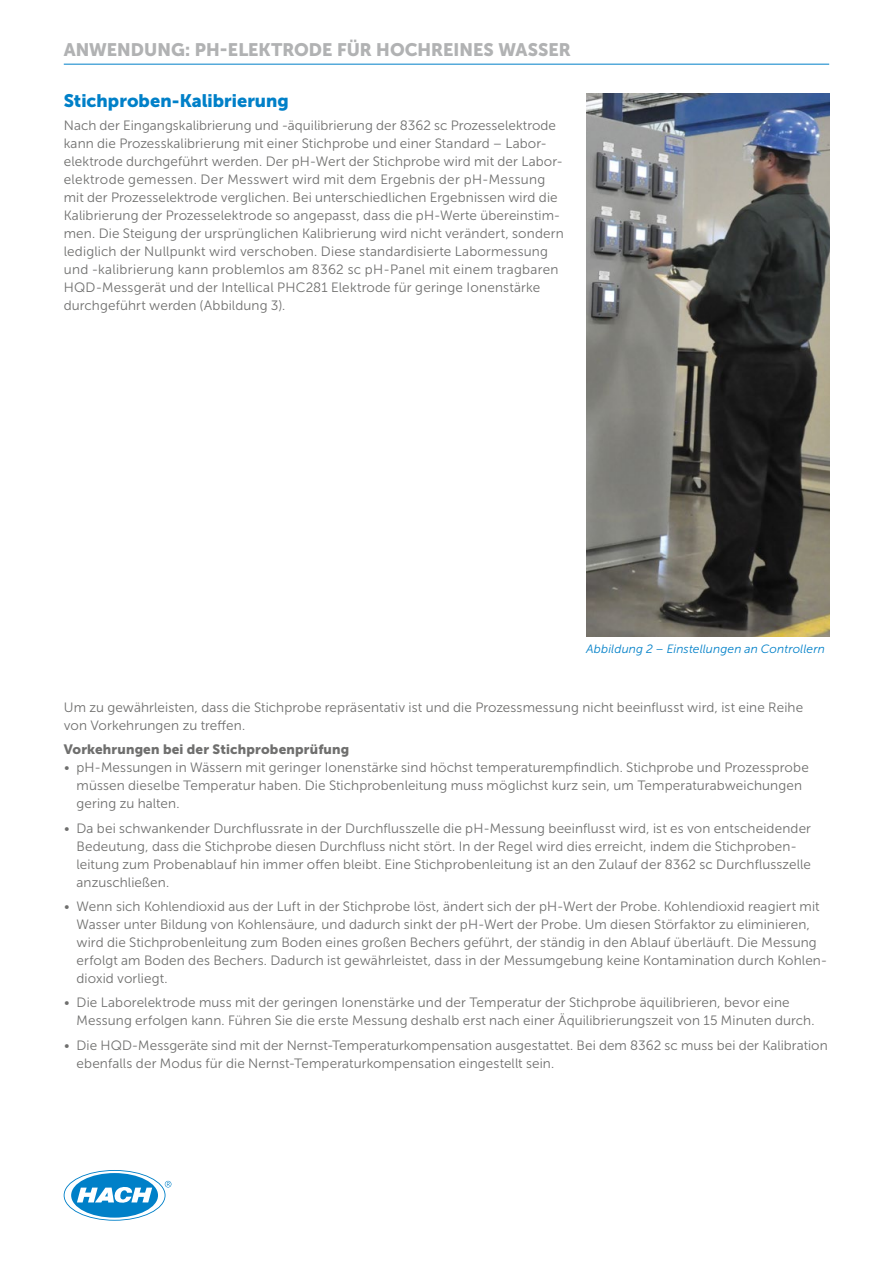
<style>
.page{position:relative;width:893px;height:1263px;background:#fff}
.page>*{position:absolute;margin:0;border:0;box-sizing:border-box;transform-origin:0 0}
.t1{font:18px "Museo Sans Cyrl 900";color:#b1b2b3}
.t2{font:18px "Museo Sans Cyrl 900";color:#0080c8}
.t3{font:13.5px/18px "Museo Sans Cyrl 300";letter-spacing:.01em;color:#6f6f6e}
.t4{font:13.5px "Museo Sans Cyrl 900";letter-spacing:.015em;color:#6f6f6e}
.t5{font:italic 12px "Museo Sans Cyrl 300";letter-spacing:.015em;color:#0080c8}
</style>
<div class="page">
<hr style="left:64px;top:64px;width:765px;height:1px;background:#0080c8">
<img style="left:586px;top:94px;width:243px;height:543px">
<svg style="left:65px;top:1171px;width:106px;height:49px"></svg>
<h1 class="t1" style="left:64px;top:39px;width:508px">ANWENDUNG: PH-ELEKTRODE FÜR HOCHREINES WASSER</h1>
<h1 class="t2" style="left:64px;top:91px;width:226px">Stichproben-Kalibrierung</h1>
<p class="t3" style="left:64px;top:116px;width:501px">Nach der Eingangskalibrierung und -äquilibrierung der 8362 sc Prozesselektrode kann die Prozesskalibrierung mit einer Stichprobe und einer Standard – Labor&shy;elektrode durchgeführt werden. Der pH-Wert der Stichprobe wird mit der Labor&shy;elektrode gemessen. Der Messwert wird mit dem Ergebnis der pH-Messung mit der Prozesselektrode verglichen. Bei unterschiedlichen Ergebnissen wird die Kalibrierung der Prozesselektrode so angepasst, dass die pH-Werte übereinstim&shy;men. Die Steigung der ursprünglichen Kalibrierung wird nicht verändert, sondern lediglich der Nullpunkt wird verschoben. Diese standardisierte Labormessung und -kalibrierung kann problemlos am 8362 sc pH-Panel mit einem tragbaren HQD-Messgerät und der Intellical PHC281 Elektrode für geringe Ionenstärke durchgeführt werden (Abbildung 3).</p>
<p class="t5" style="left:586px;top:643px;width:240px">Abbildung 2 – Einstellungen an Controllern</p>
<p class="t3" style="left:64px;top:698px;width:741px">Um zu gewährleisten, dass die Stichprobe repräsentativ ist und die Prozessmessung nicht beeinflusst wird, ist eine Reihe von Vorkehrungen zu treffen.</p>
<p class="t4" style="left:64px;top:742px;width:287px">Vorkehrungen bei der Stichprobenprüfung</p>
<p class="t3" style="left:77px;top:759px;width:734px;text-indent:-13px">• pH-Messungen in Wässern mit geringer Ionenstärke sind höchst temperaturempfindlich. Stichprobe und Prozessprobe müssen dieselbe Temperatur haben. Die Stichprobenleitung muss möglichst kurz sein, um Temperaturabweichungen gering zu halten.</p>
<p class="t3" style="left:77px;top:819px;width:736px;text-indent:-13px">• Da bei schwankender Durchflussrate in der Durchflusszelle die pH-Messung beeinflusst wird, ist es von entscheidender Bedeutung, dass die Stichprobe diesen Durchfluss nicht stört. In der Regel wird dies erreicht, indem die Stichproben&shy;leitung zum Probenablauf hin immer offen bleibt. Eine Stichprobenleitung ist an den Zulauf der 8362 sc Durchflusszelle anzuschließen.</p>
<p class="t3" style="left:77px;top:897px;width:752px;text-indent:-13px">• Wenn sich Kohlendioxid aus der Luft in der Stichprobe löst, ändert sich der pH-Wert der Probe. Kohlendioxid reagiert mit Wasser unter Bildung von Kohlensäure, und dadurch sinkt der pH-Wert der Probe. Um diesen Störfaktor zu eliminieren, wird die Stichprobenleitung zum Boden eines großen Bechers geführt, der ständig in den Ablauf überläuft. Die Messung erfolgt am Boden des Bechers. Dadurch ist gewährleistet, dass in der Messumgebung keine Kontamination durch Kohlen&shy;dioxid vorliegt.</p>
<p class="t3" style="left:77px;top:994px;width:740px;text-indent:-13px">• Die Laborelektrode muss mit der geringen Ionenstärke und der Temperatur der Stichprobe äquilibrieren, bevor eine<br>Messung erfolgen kann. Führen Sie die erste Messung deshalb erst nach einer Äquilibrierungszeit von 15 Minuten durch.</p>
<p class="t3" style="left:77px;top:1036px;width:753px;text-indent:-13px">• Die HQD-Messgeräte sind mit der Nernst-Temperaturkompensation ausgestattet. Bei dem 8362 sc muss bei der Kalibration ebenfalls der Modus für die Nernst-Temperaturkompensation eingestellt sein.</p>
</div>
